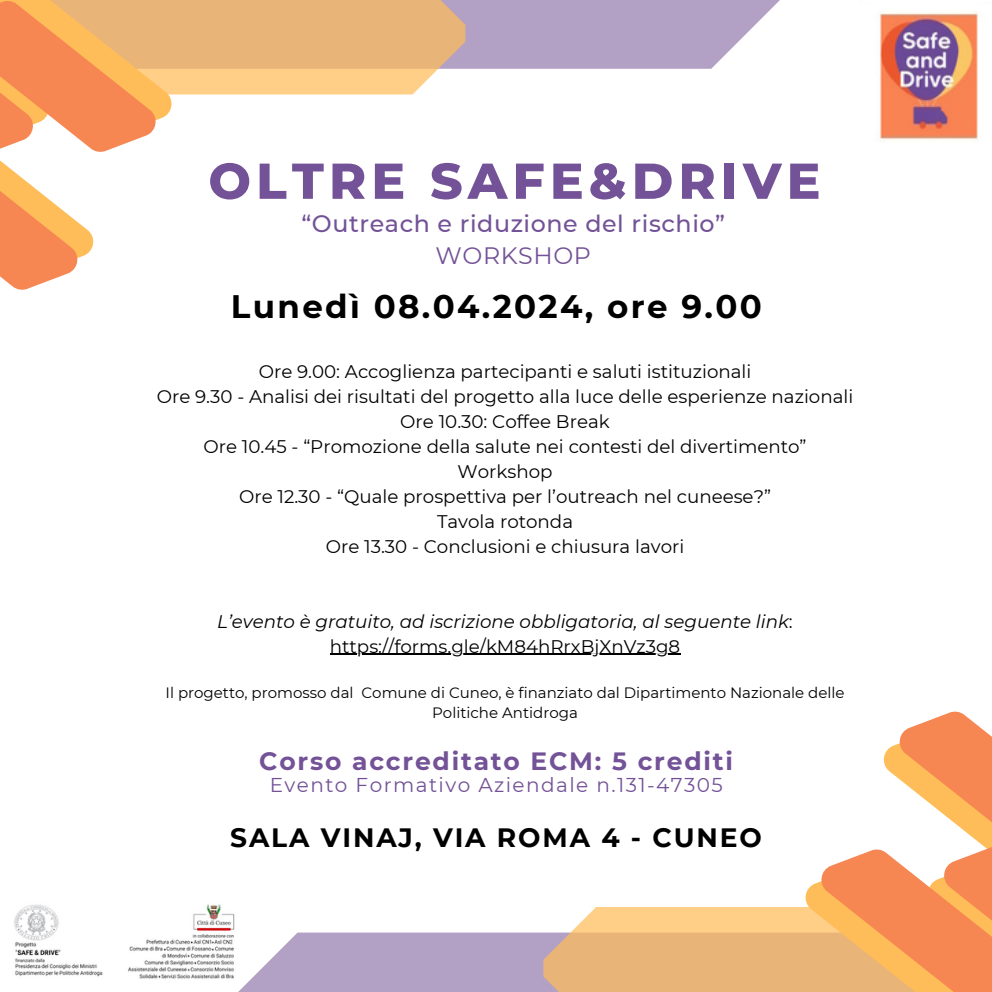
<style>
.page{position:relative;width:992px;height:992px;background:#fff}
.page>*{position:absolute;margin:0;border:0;box-sizing:border-box;transform-origin:0 0}
.t1{font:800 50.25px "Montserrat";letter-spacing:.1em;color:#735297}
.t2{font:700 32.5px "Montserrat";letter-spacing:.07em;color:#000}
.t3{font:700 26.5px "Montserrat";letter-spacing:.07em;color:#000}
.t4{font:700 25px "Montserrat";letter-spacing:.07em;color:#735297}
.t5{font:500 23.75px/32px "Montserrat";letter-spacing:.025em;color:#735297;text-align:center}
.t6{font:20px "Montserrat";letter-spacing:.07em;color:#735297}
.t7{font:18.25px/25px "Montserrat";color:#000;text-align:center}
.t8{font:italic 18.25px "Montserrat";color:#000}
.t9{font:15px/20px "Montserrat";color:#000}
.s1{font-weight:400}
.s2{font-style:normal}
</style>
<div class="page">
<svg style="left:238px;top:932px;width:305px;height:60px;background:#baaacb"></svg>
<svg style="left:465px;top:0;width:315px;height:69px;background:#baaacb"></svg>
<svg style="left:543px;top:907px;width:214px;height:85px;background:#edbe85"></svg>
<svg style="left:220px;top:0;width:245px;height:94px;background:#edbc82"></svg>
<svg style="left:757px;top:907px;width:15px;height:85px"></svg>
<svg style="left:205px;top:0;width:15px;height:95px"></svg>
<svg style="left:772px;top:711px;width:220px;height:281px"></svg>
<svg style="left:0;top:0;width:205px;height:290px"></svg>
<img style="left:880px;top:12px;width:98px;height:130px">
<img style="left:14px;top:904px;width:225px;height:82px">
<hr style="left:330px;top:654px;width:350px;height:1px;background:#000">
<p class="t1" style="left:208px;top:150px;width:613px">OLTRE SAFE&amp;DRIVE</p>
<p class="t5" style="left:301px;top:208px;width:425px">“Outreach e riduzione del rischio”<br><span class="s1">WORKSHOP</span></p>
<p class="t2" style="left:231px;top:287px;width:532px">Lunedì 08.04.2024, ore 9.00</p>
<h4 class="t7" style="left:157px;top:358px;width:698px">Ore 9.00: Accoglienza partecipanti e saluti istituzionali<br>Ore 9.30 - Analisi dei risultati del progetto alla luce delle esperienze nazionali Ore 10.30: Coffee Break<br>Ore 10.45 - “Promozione della salute nei contesti del divertimento” Workshop<br>Ore 12.30 - “Quale prospettiva per l’outreach nel cuneese?”<br>Tavola rotonda<br>Ore 13.30 - Conclusioni e chiusura lavori</h4>
<h2 class="t8" style="left:217px;top:610px;width:577px">L’evento è gratuito, ad iscrizione obbligatoria, al seguente link<span class="s2">:</span></h2>
<h5 class="t7" style="left:330px;top:633px;width:352px">https://forms.gle/kM84hRrxBjXnVz3g8</h5>
<h5 class="t9" style="left:165px;top:682px;width:190px">Il progetto, promosso dal</h5>
<h5 class="t9" style="left:432px;top:682px;width:414px;text-indent:-71px">Comune di Cuneo, è finanziato dal Dipartimento Nazionale delle<br>Politiche Antidroga</h5>
<p class="t4" style="left:259px;top:746px;width:475px">Corso accreditato ECM: 5 crediti</p>
<p class="t6" style="left:270px;top:773px;width:454px">Evento Formativo Aziendale n.131-47305</p>
<p class="t3" style="left:230px;top:821px;width:533px">SALA VINAJ, VIA ROMA 4 - CUNEO</p>
</div>
